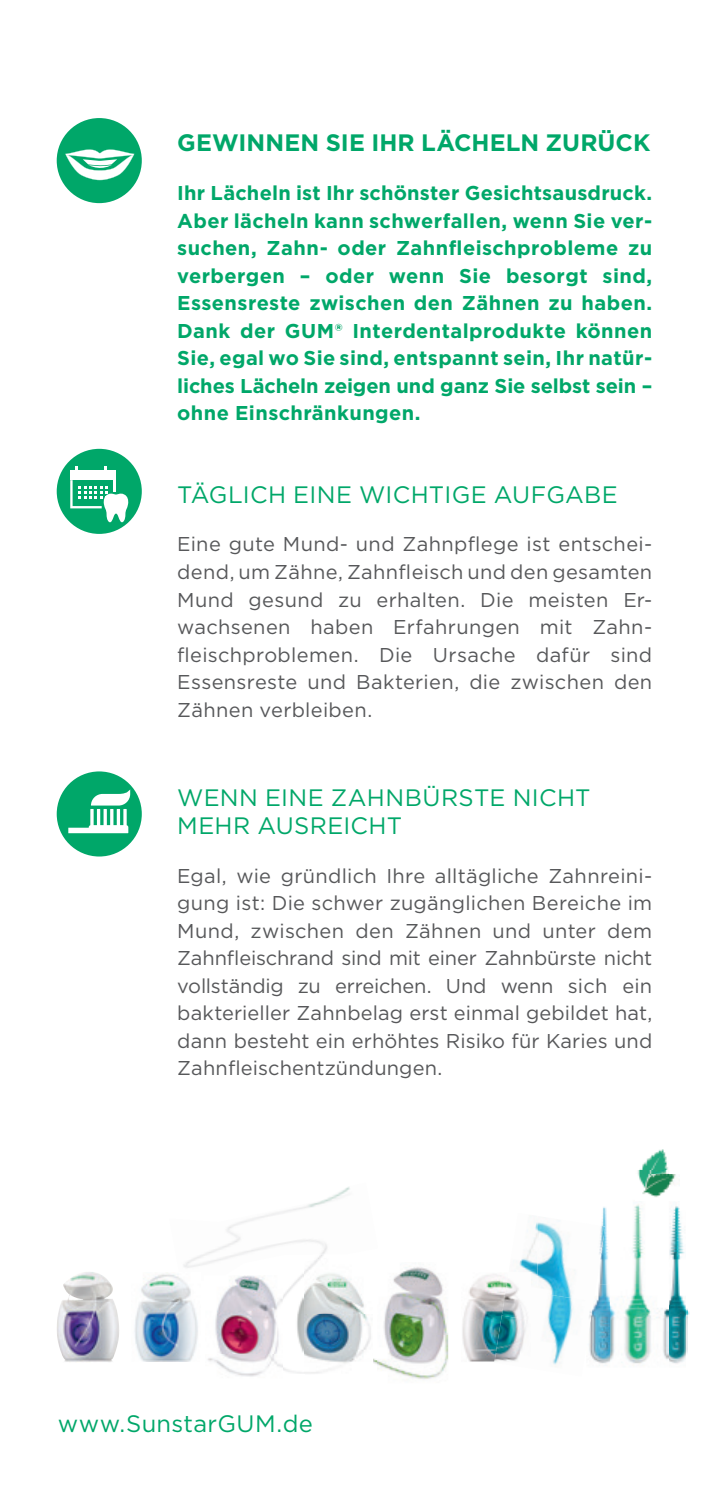
<style>
.page{position:relative;width:709px;height:1489px;background:#fff}
.page>*{position:absolute;margin:0;border:0;box-sizing:border-box;transform-origin:0 0}
.t1{font:23.75px/27.5px "Gotham";letter-spacing:.015em;color:#00a769}
.t2{font:700 23.75px "Gotham";color:#00a769}
.t3{font:20px/27.5px "Gotham";letter-spacing:.01em;color:#57585a;text-align:justify}
.t4{font:700 20px/27.5px "Gotham";color:#00a769;text-align:justify}
</style>
<div class="page">
<img style="left:183px;top:1187px;width:167px;height:81px">
<img style="left:282px;top:1275px;width:22px;height:38px">
<img style="left:304px;top:1253px;width:60px;height:60px">
<img style="left:282px;top:1313px;width:89px;height:61px">
<img style="left:225px;top:1253px;width:122px;height:22px">
<div style="left:57px;top:771px;width:85px;height:85px;background:#00a769;border-radius:50%"></div>
<svg style="left:68px;top:790px;width:62px;height:43px"></svg>
<div style="left:57px;top:449px;width:85px;height:85px;background:#00a769;border-radius:50%"></div>
<svg style="left:70px;top:466px;width:59px;height:56px"></svg>
<div style="left:57px;top:118px;width:85px;height:85px;background:#00a769;border-radius:50%"></div>
<svg style="left:65px;top:149px;width:69px;height:31px"></svg>
<img style="left:462px;top:1274px;width:40px;height:87px">
<img style="left:57px;top:1272px;width:62px;height:90px">
<img style="left:134px;top:1274px;width:64px;height:87px">
<img style="left:519px;top:1222px;width:18px;height:54px">
<img style="left:494px;top:1291px;width:8px;height:71px">
<img style="left:502px;top:1272px;width:28px;height:43px">
<img style="left:494px;top:1315px;width:34px;height:46px">
<img style="left:537px;top:1222px;width:38px;height:70px">
<img style="left:547px;top:1292px;width:26px;height:73px">
<img style="left:668px;top:1174px;width:18px;height:190px">
<img style="left:589px;top:1204px;width:79px;height:160px">
<img style="left:589px;top:1223px;width:16px;height:62px">
<img style="left:588px;top:1284px;width:8px;height:61px">
<img style="left:208px;top:1275px;width:74px;height:102px">
<img style="left:373px;top:1267px;width:76px;height:113px">
<img style="left:686px;top:1308px;width:4px;height:45px">
<img style="left:639px;top:1149px;width:30px;height:25px">
<img style="left:637px;top:1170px;width:31px;height:27px">
<p class="t2" style="left:177px;top:127px;width:474px">GEWINNEN SIE IHR LÄCHELN ZURÜCK</p>
<p class="t4" style="left:177px;top:179px;width:476px">Ihr Lächeln ist Ihr schönster Gesichtsausdruck.<br>Aber lächeln kann schwerfallen, wenn Sie ver&shy;suchen, Zahn- oder Zahnfleischprobleme zu verbergen – oder wenn Sie besorgt sind, Essensreste zwischen den Zähnen zu haben.<br>Dank der GUM® Interdentalprodukte können Sie, egal wo Sie sind, entspannt sein, Ihr natür&shy;liches Lächeln zeigen und ganz Sie selbst sein – ohne Einschränkungen.</p>
<p class="t1" style="left:177px;top:480px;width:442px">TÄGLICH EINE WICHTIGE AUFGABE</p>
<p class="t3" style="left:177px;top:530px;width:476px">Eine gute Mund- und Zahnpflege ist entschei&shy;dend, um Zähne, Zahnfleisch und den gesamten Mund gesund zu erhalten. Die meisten Er&shy;wachsenen haben Erfahrungen mit Zahn&shy;fleischproblemen. Die Ursache dafür sind Essensreste und Bakterien, die zwischen den Zähnen verbleiben.</p>
<p class="t1" style="left:177px;top:783px;width:415px">WENN EINE ZAHNBÜRSTE NICHT<br>MEHR AUSREICHT</p>
<p class="t3" style="left:177px;top:861px;width:476px">Egal, wie gründlich Ihre alltägliche Zahnreini&shy;gung ist: Die schwer zugänglichen Bereiche im Mund, zwischen den Zähnen und unter dem Zahnfleischrand sind mit einer Zahnbürste nicht vollständig zu erreichen. Und wenn sich ein bakterieller Zahnbelag erst einmal gebildet hat, dann besteht ein erhöhtes Risiko für Karies und Zahnfleischentzündungen.</p>
<p class="t1" style="left:58px;top:1408px;width:256px">www.SunstarGUM.de</p>
</div>
